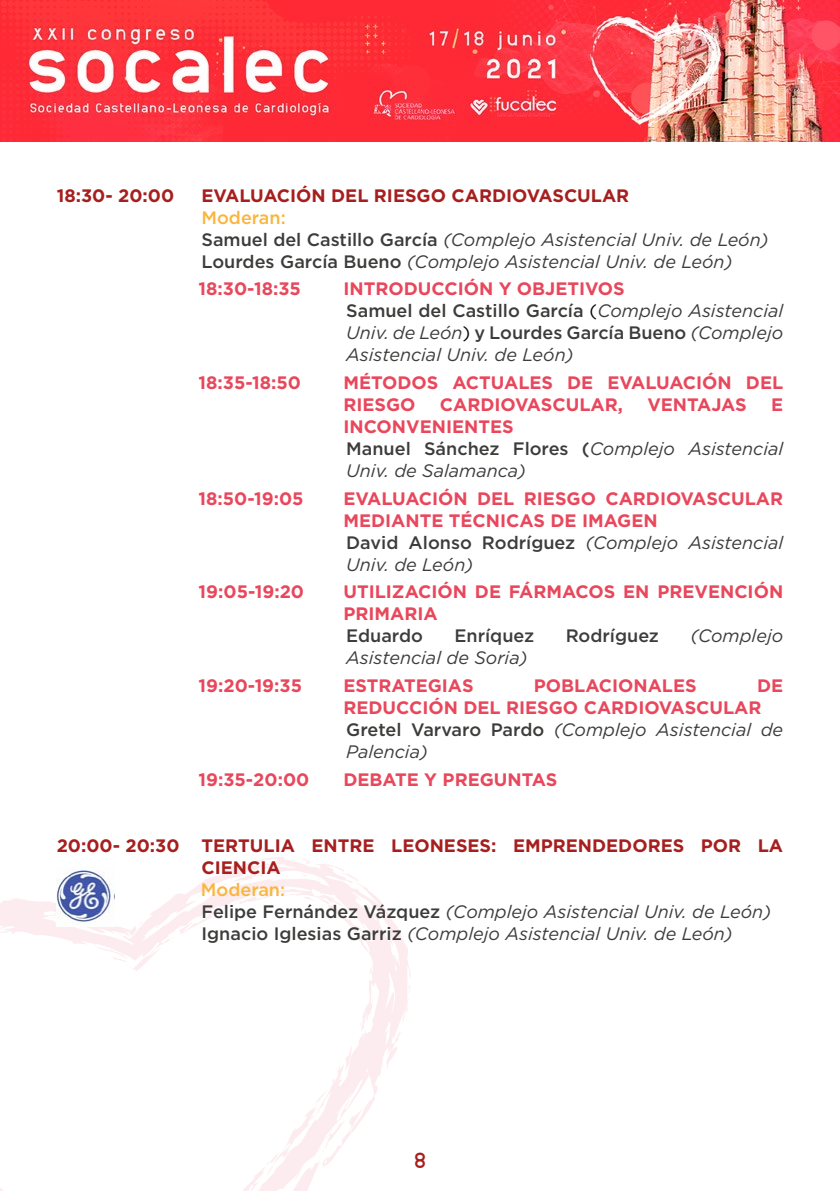
<style>
.page{position:relative;width:840px;height:1191px;background:#fff}
.page>*{position:absolute;margin:0;border:0;box-sizing:border-box;transform-origin:0 0}
.t1{font:22px "Animosa";color:#a61f1e}
.t2{font:italic 18px/22px "Gotham";color:#3c3c3b}
.t3{font:700 18px/22px "Gotham";color:#e8475c}
.t4{font:700 18px/22px "Gotham";color:#a61f1e}
.t5{font:500 18px "Gotham";color:#3c3c3b}
.s1{font-weight:500;font-style:normal;color:#fab53c}
.s2{font-weight:500;font-style:normal}
.s3{font-weight:700;font-style:normal;color:#e8475c}
.s4{font-style:normal;color:#000}
.s5{font-weight:500;color:#3c3c3b}
.s6{font-weight:400;font-style:italic;color:#3c3c3b}
</style>
<div class="page">
<img style="left:0;top:0;width:839px;height:142px">
<svg style="left:0;top:857px;width:410px;height:237px"></svg>
<svg style="left:94px;top:946px;width:35px;height:20px"></svg>
<svg style="left:171px;top:931px;width:6px;height:8px"></svg>
<svg style="left:199px;top:917px;width:4px;height:3px"></svg>
<svg style="left:137px;top:918px;width:10px;height:11px"></svg>
<svg style="left:192px;top:894px;width:11px;height:4px"></svg>
<svg style="left:220px;top:873px;width:50px;height:14px"></svg>
<svg style="left:191px;top:882px;width:4px;height:4px"></svg>
<svg style="left:293px;top:895px;width:32px;height:11px"></svg>
<svg style="left:299px;top:874px;width:8px;height:3px"></svg>
<svg style="left:337px;top:908px;width:5px;height:4px"></svg>
<svg style="left:301px;top:858px;width:15px;height:9px"></svg>
<svg style="left:337px;top:871px;width:21px;height:11px"></svg>
<svg style="left:364px;top:902px;width:6px;height:7px"></svg>
<svg style="left:371px;top:985px;width:2px;height:12px"></svg>
<svg style="left:360px;top:1021px;width:7px;height:6px"></svg>
<svg style="left:408px;top:983px;width:2px;height:17px"></svg>
<svg style="left:243px;top:1094px;width:132px;height:97px"></svg>
<img style="left:57px;top:864px;width:57px;height:62px">
<p class="t4" style="left:57px;top:184px;width:119px">18:30- 20:00</p>
<p class="t4" style="left:201px;top:184px;width:429px">EVALUACIÓN DEL RIESGO CARDIOVASCULAR</p>
<p class="t2" style="left:201px;top:206px;width:568px"><span class="s1">Moderan:<br></span><span class="s2">Samuel del Castillo García</span> (Complejo Asistencial Univ. de León)<br><span class="s2">Lourdes García Bueno</span> (Complejo Asistencial Univ. de León)</p>
<p class="t3" style="left:198px;top:278px;width:104px">18:30-18:35</p>
<p class="t2" style="left:343px;top:277px;width:441px"><span class="s3">INTRODUCCIÓN Y OBJETIVOS<br></span><span class="s2">Samuel del Castillo García</span> <span class="s4">(</span>Complejo Asistencial Univ. de León<span class="s4">)</span> <span class="s2">y Lourdes García Bueno</span> (Complejo Asistencial Univ. de León)</p>
<p class="t3" style="left:198px;top:371px;width:104px">18:35-18:50</p>
<p class="t3" style="left:343px;top:371px;width:441px">MÉTODOS ACTUALES DE EVALUACIÓN DEL<br>RIESGO</p>
<p class="t3" style="left:439px;top:393px;width:184px">CARDIOVASCULAR,</p>
<p class="t3" style="left:647px;top:393px;width:101px">VENTAJAS</p>
<p class="t3" style="left:770px;top:393px;width:14px">E</p>
<p class="t2" style="left:343px;top:415px;width:441px"><span class="s3">INCONVENIENTES<br></span><span class="s2">Manuel Sánchez Flores (</span>Complejo Asistencial<br>Univ. de Salamanca)</p>
<p class="t3" style="left:198px;top:487px;width:106px">18:50-19:05</p>
<p class="t3" style="left:343px;top:487px;width:441px">EVALUACIÓN DEL RIESGO CARDIOVASCULAR<br>MEDIANTE TÉCNICAS DE IMAGEN<br><span class="s5">David Alonso Rodríguez</span> <span class="s6">(Complejo Asistencial<br>Univ. de León)</span></p>
<p class="t3" style="left:198px;top:581px;width:107px">19:05-19:20</p>
<p class="t3" style="left:343px;top:581px;width:441px">UTILIZACIÓN DE FÁRMACOS EN PREVENCIÓN<br>PRIMARIA</p>
<p class="t5" style="left:346px;top:624px;width:78px">Eduardo</p>
<p class="t5" style="left:454px;top:624px;width:81px">Enríquez</p>
<p class="t5" style="left:565px;top:624px;width:95px">Rodríguez</p>
<p class="t2" style="left:690px;top:624px;width:94px">(Complejo</p>
<p class="t2" style="left:346px;top:646px;width:183px">Asistencial de Soria)</p>
<p class="t3" style="left:198px;top:674px;width:105px">19:20-19:35</p>
<p class="t3" style="left:343px;top:674px;width:132px">ESTRATEGIAS</p>
<p class="t3" style="left:533px;top:674px;width:164px">POBLACIONALES</p>
<p class="t3" style="left:343px;top:674px;width:441px;text-indent:413px">DE<br>REDUCCIÓN DEL RIESGO CARDIOVASCULAR<br><span class="s5">Gretel Varvaro Pardo</span> <span class="s6">(Complejo Asistencial de<br>Palencia)</span></p>
<p class="t3" style="left:198px;top:768px;width:112px">19:35-20:00</p>
<p class="t3" style="left:343px;top:768px;width:215px">DEBATE Y PREGUNTAS</p>
<p class="t4" style="left:201px;top:834px;width:583px;text-indent:-145px">20:00- 20:30 TERTULIA ENTRE LEONESES: EMPRENDEDORES POR LA<br>CIENCIA</p>
<p class="t2" style="left:201px;top:878px;width:571px"><span class="s1">Moderan:<br></span><span class="s2">Felipe Fernández Vázquez</span> (Complejo Asistencial Univ. de León)<br><span class="s2">Ignacio Iglesias Garriz</span> (Complejo Asistencial Univ. de León)</p>
<p class="t1" style="left:414px;top:1142px;width:13px">8</p>
</div>
